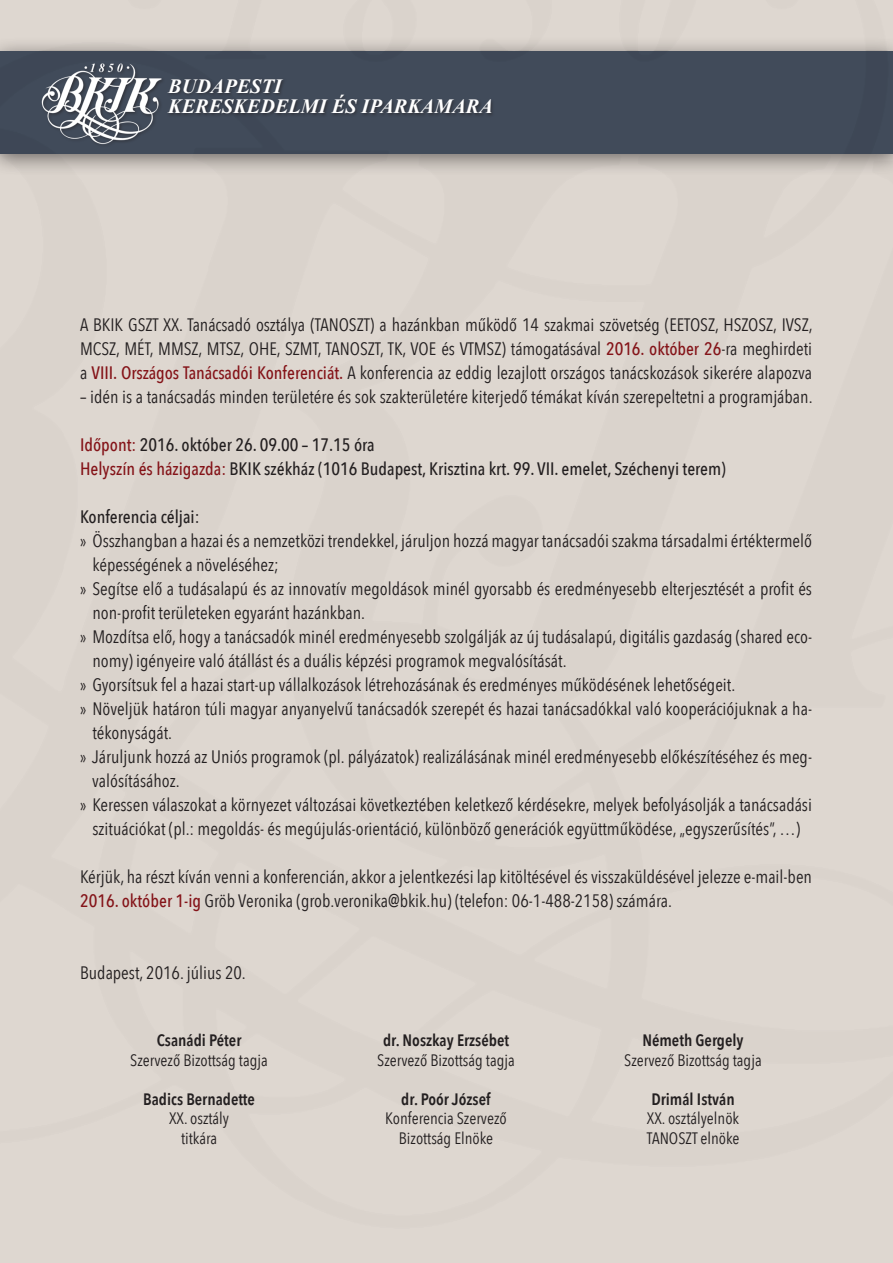
<style>
.page{position:relative;width:893px;height:1263px;background:#fff}
.page>*{position:absolute;margin:0;border:0;box-sizing:border-box;transform-origin:0 0}
.t1{font:italic 700 20.25px/20.2px "Times New Roman";color:#fff}
.t2{font:18px/24px "Avenir Next Condensed";color:#231f20;text-align:justify}
.t3{font:500 18px/24px "Avenir Next Condensed";color:#231f20}
.t4{font:16.5px/19.5px "Avenir Next Condensed";color:#231f20;text-align:center}
.t5{font:600 16.5px "Avenir Next Condensed";color:#231f20}
.s1{font-weight:500;color:#841318}
.s2{color:#841318}
</style>
<div class="page">
<div style="left:0;top:37px;width:893px;height:139px;background:#231f20;opacity:.6"></div>
<div style="left:0;top:51px;width:893px;height:102px;background:#414b5a"></div>
<div style="left:41px;top:63px;width:124px;height:85px;background:#414b5a"></div>
<img style="left:40px;top:63px;width:122px;height:83px">
<div style="left:166px;top:77px;width:330px;height:41px;background:#231f20;opacity:.6"></div>
<p class="t1" style="left:168px;top:75px;width:326px">BUDAPESTI<br>KERESKEDELMI ÉS IPARKAMARA</p>
<p class="t2" style="left:80px;top:311px;width:734px">A BKIK GSZT XX. Tanácsadó osztálya (TANOSZT) a hazánkban működő 14 szakmai szövetség (EETOSZ, HSZOSZ, IVSZ, MCSZ, MÉT, MMSZ, MTSZ, OHE, SZMT, TANOSZT, TK, VOE és VTMSZ) támogatásával <span class="s1">2016. október 26</span>-ra meghirdeti a <span class="s1">VIII. Országos Tanácsadói Konferenciát.</span> A konferencia az eddig lezajlott országos tanácskozások sikerére alapozva</p>
<p class="t2" style="left:80px;top:383px;width:734px">– idén is a tanácsadás minden területére és sok szakterületére kiterjedő témákat kíván szerepeltetni a programjában.</p>
<p class="t3" style="left:80px;top:432px;width:647px"><span class="s2">Időpont:</span> 2016. október 26. 09.00 – 17.15 óra<br><span class="s2">Helyszín és házigazda:</span> BKIK székház (1016 Budapest, Krisztina krt. 99. VII. emelet, Széchenyi terem)</p>
<p class="t3" style="left:80px;top:504px;width:121px">Konferencia céljai:</p>
<p class="t2" style="left:80px;top:527px;width:733px">» Összhangban a hazai és a nemzetközi trendekkel, járuljon hozzá magyar tanácsadói szakma társadalmi értéktermelő</p>
<p class="t2" style="left:92px;top:551px;width:188px">képességének a növeléséhez;</p>
<p class="t2" style="left:80px;top:575px;width:733px">» Segítse elő a tudásalapú és az innovatív megoldások minél gyorsabb és eredményesebb elterjesztését a profit és</p>
<p class="t2" style="left:92px;top:599px;width:274px">non-profit területeken egyaránt hazánkban.</p>
<p class="t2" style="left:80px;top:623px;width:733px">» Mozdítsa elő, hogy a tanácsadók minél eredményesebb szolgálják az új tudásalapú, digitális gazdaság (shared eco-</p>
<p class="t2" style="left:92px;top:647px;width:476px">nomy) igényeire való átállást és a duális képzési programok megvalósítását.</p>
<p class="t2" style="left:80px;top:671px;width:657px">» Gyorsítsuk fel a hazai start-up vállalkozások létrehozásának és eredményes működésének lehetőségeit.</p>
<p class="t2" style="left:80px;top:695px;width:733px">» Növeljük határon túli magyar anyanyelvű tanácsadók szerepét és hazai tanácsadókkal való kooperációjuknak a ha-</p>
<p class="t2" style="left:92px;top:719px;width:81px">tékonyságát.</p>
<p class="t2" style="left:80px;top:743px;width:733px">» Járuljunk hozzá az Uniós programok (pl. pályázatok) realizálásának minél eredményesebb előkészítéséhez és meg-</p>
<p class="t2" style="left:92px;top:767px;width:89px">valósításához.</p>
<p class="t2" style="left:80px;top:791px;width:733px">» Keressen válaszokat a környezet változásai következtében keletkező kérdésekre, melyek befolyásolják a tanácsadási</p>
<p class="t2" style="left:92px;top:815px;width:709px">szituációkat (pl.: megoldás- és megújulás-orientáció, különböző generációk együttműködése, „egyszerűsítés”, …)</p>
<p class="t2" style="left:80px;top:863px;width:733px">Kérjük, ha részt kíván venni a konferencián, akkor a jelentkezési lap kitöltésével és visszaküldésével jelezze e-mail-ben<br><span class="s1">2016. október 1-ig</span> Gröb Veronika (grob.veronika@bkik.hu) (telefon: 06-1-488-2158) számára.</p>
<p class="t2" style="left:80px;top:959px;width:167px">Budapest, 2016. július 20.</p>
<p class="t5" style="left:157px;top:1026px;width:86px">Csanádi Péter</p>
<p class="t4" style="left:130px;top:1049px;width:139px">Szervező Bizottság tagja</p>
<p class="t5" style="left:143px;top:1084px;width:113px">Badics Bernadette</p>
<p class="t4" style="left:169px;top:1108px;width:62px">XX. osztály titkára</p>
<p class="t5" style="left:383px;top:1026px;width:128px">dr. Noszkay Erzsébet</p>
<p class="t4" style="left:377px;top:1049px;width:139px">Szervező Bizottság tagja</p>
<p class="t5" style="left:401px;top:1084px;width:91px">dr. Poór József</p>
<p class="t4" style="left:385px;top:1108px;width:123px">Konferencia Szervező<br>Bizottság Elnöke</p>
<p class="t5" style="left:642px;top:1026px;width:103px">Németh Gergely</p>
<p class="t4" style="left:624px;top:1049px;width:139px">Szervező Bizottság tagja</p>
<p class="t5" style="left:651px;top:1084px;width:85px">Drimál István</p>
<p class="t4" style="left:647px;top:1108px;width:94px;text-align:left">XX. osztályelnök<br>TANOSZT elnöke</p>
</div>
